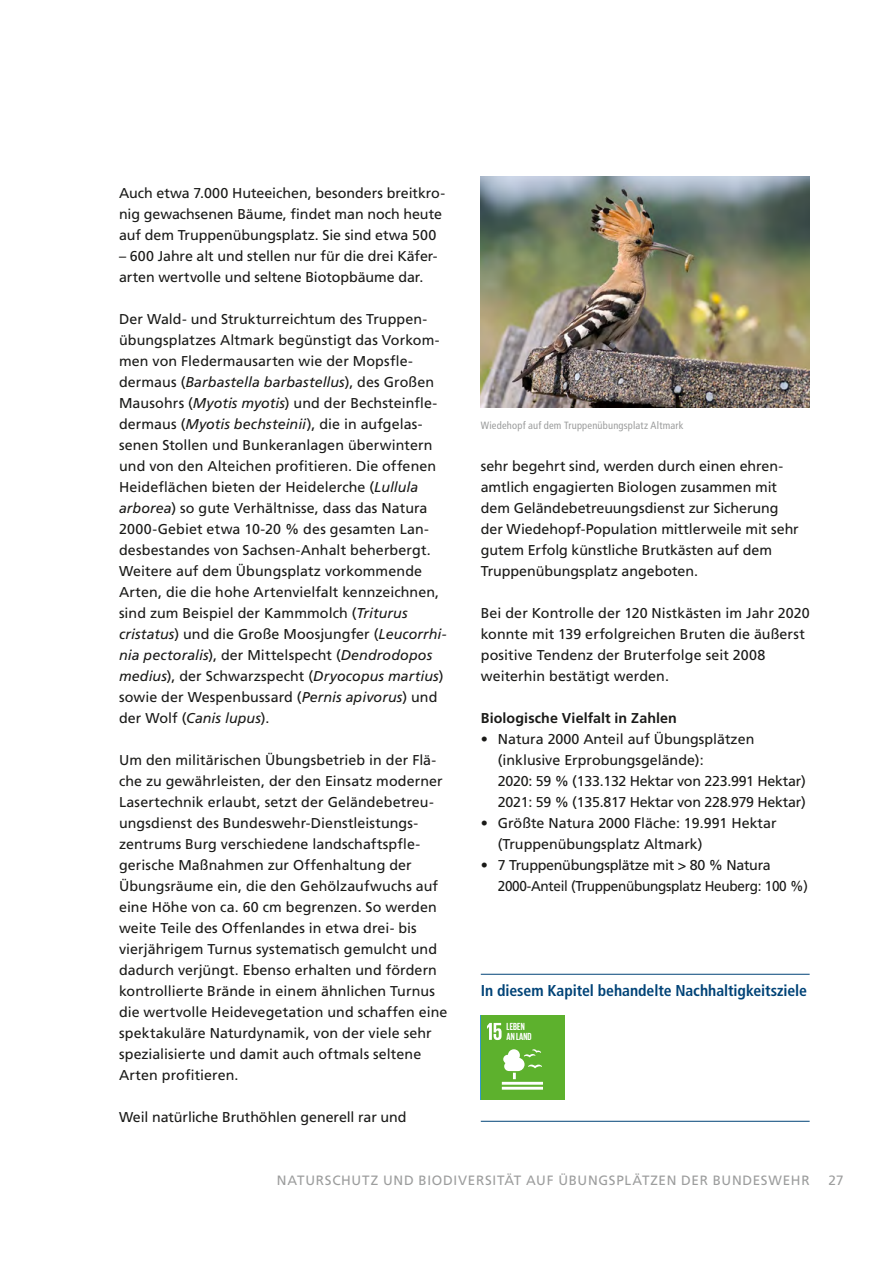
<style>
.page{position:relative;width:893px;height:1263px;background:#fff}
.page>*{position:absolute;margin:0;border:0;box-sizing:border-box;transform-origin:0 0}
.SDGs_Headline{font:700 condensed 15.75px "Frutiger LT Std";letter-spacing:-.005em;color:#004377}
.Grundtext_Inhalt{font:14.25px/21px "Frutiger LT Std";color:#1a1a18}
.Grundtext_Inhalt-2{font:14.25px/21px "Frutiger LT Std";letter-spacing:-.02em;color:#1a1a18}
.Grundtext_Inhalt-3{font:700 14.25px "Frutiger LT Std";letter-spacing:.01em;color:#1a1a18}
.t1{font:13.5px "Frutiger LT Std";letter-spacing:.05em;color:#9c9d9d}
.Bildunterschrift___T{font:condensed 10.5px "Frutiger LT Std";letter-spacing:.02em;color:#9c9d9d}
.t2{font:700 10.5px/9.9px "Giorgio Sans";letter-spacing:.01em;color:#fff}
.s1{font-style:italic}
</style>
<div class="page">
<img style="left:481px;top:177px;width:329px;height:231px">
<hr style="left:481px;top:974px;width:329px;height:1px;background:#004377">
<hr style="left:481px;top:1121px;width:329px;height:1px;background:#004377">
<div style="left:481px;top:1016px;width:84px;height:84px;background:#5db12d"></div>
<svg style="left:487px;top:1023px;width:15px;height:17px"></svg>
<hr style="left:502px;top:1082px;width:41px;height:3px;background:#fff">
<hr style="left:502px;top:1087px;width:41px;height:3px;background:#fff">
<svg style="left:503px;top:1049px;width:39px;height:30px"></svg>
<p class="Grundtext_Inhalt" style="left:119px;top:182px;width:328px">Auch etwa 7.000 Huteeichen, besonders breitkro&shy;nig gewachsenen Bäume, findet man noch heute auf dem Truppenübungsplatz. Sie sind etwa 500</p>
<p class="Grundtext_Inhalt" style="left:119px;top:245px;width:320px">– 600 Jahre alt und stellen nur für die drei Käfer&shy;arten wertvolle und seltene Biotopbäume dar.</p>
<p class="Grundtext_Inhalt" style="left:119px;top:308px;width:329px">Der Wald- und Strukturreichtum des Truppen&shy;übungsplatzes Altmark begünstigt das Vorkom&shy;men von Fledermausarten wie der Mopsfle&shy;dermaus (<span class="s1">Barbastella barbastellus</span>), des Großen Mausohrs (<span class="s1">Myotis myotis</span>) und der Bechsteinfle&shy;dermaus (<span class="s1">Myotis bechsteinii</span>), die in aufgelas&shy;senen Stollen und Bunkeranlagen überwintern und von den Alteichen profitieren. Die offenen Heideflächen bieten der Heidelerche (<span class="s1">Lullula arborea</span>) so gute Verhältnisse, dass das Natura 2000-Gebiet etwa 10-20 % des gesamten Lan&shy;desbestandes von Sachsen-Anhalt beherbergt.<br>Weitere auf dem Übungsplatz vorkommende Arten, die die hohe Artenvielfalt kennzeichnen, sind zum Beispiel der Kammmolch (<span class="s1">Triturus cristatus</span>) und die Große Moosjungfer (<span class="s1">Leucorrhi&shy;nia pectoralis</span>), der Mittelspecht (<span class="s1">Dendrodopos medius</span>), der Schwarzspecht (<span class="s1">Dryocopus martius</span>) sowie der Wespenbussard (<span class="s1">Pernis apivorus</span>) und der Wolf (<span class="s1">Canis lupus</span>).</p>
<p class="Grundtext_Inhalt" style="left:119px;top:749px;width:330px">Um den militärischen Übungsbetrieb in der Flä&shy;che zu gewährleisten, der den Einsatz moderner Lasertechnik erlaubt, setzt der Geländebetreu&shy;ungsdienst des Bundeswehr-Dienstleistungs&shy;zentrums Burg verschiedene landschaftspfle&shy;gerische Maßnahmen zur Offenhaltung der Übungsräume ein, die den Gehölzaufwuchs auf eine Höhe von ca. 60 cm begrenzen. So werden weite Teile des Offenlandes in etwa drei- bis vierjährigem Turnus systematisch gemulcht und dadurch verjüngt. Ebenso erhalten und fördern kontrollierte Brände in einem ähnlichen Turnus die wertvolle Heidevegetation und schaffen eine spektakuläre Naturdynamik, von der viele sehr spezialisierte und damit auch oftmals seltene Arten profitieren.</p>
<p class="Grundtext_Inhalt" style="left:119px;top:1106px;width:289px">Weil natürliche Bruthöhlen generell rar und</p>
<p class="Bildunterschrift___T" style="left:481px;top:419px;width:204px">Wiedehopf auf dem Truppenübungsplatz Altmark</p>
<p class="Grundtext_Inhalt" style="left:481px;top:455px;width:320px">sehr begehrt sind, werden durch einen ehren&shy;amtlich engagierten Biologen zusammen mit dem Geländebetreuungsdienst zur Sicherung der Wiedehopf-Population mittlerweile mit sehr gutem Erfolg künstliche Brutkästen auf dem Truppenübungsplatz angeboten.</p>
<p class="Grundtext_Inhalt" style="left:481px;top:602px;width:330px">Bei der Kontrolle der 120 Nistkästen im Jahr 2020 konnte mit 139 erfolgreichen Bruten die äußerst positive Tendenz der Bruterfolge seit 2008 weiterhin bestätigt werden.</p>
<p class="Grundtext_Inhalt-3" style="left:481px;top:709px;width:198px">Biologische Vielfalt in Zahlen</p>
<p class="Grundtext_Inhalt" style="left:498px;top:728px;width:309px;text-indent:-17px">• Natura 2000 Anteil auf Übungsplätzen (inklusive Erprobungsgelände):<br>2020: 59 % (133.132 Hektar von 223.991 Hektar)<br>2021: 59 % (135.817 Hektar von 228.979 Hektar)</p>
<p class="Grundtext_Inhalt" style="left:498px;top:812px;width:280px;text-indent:-17px">• Größte Natura 2000 Fläche: 19.991 Hektar (Truppenübungsplatz Altmark)</p>
<p class="Grundtext_Inhalt-2" style="left:498px;top:854px;width:312px;text-indent:-17px">• 7 Truppenübungsplätze mit &gt; 80 % Natura<br>2000-Anteil (Truppenübungsplatz Heuberg: 100 %)</p>
<p class="SDGs_Headline" style="left:481px;top:981px;width:328px">In diesem Kapitel behandelte Nachhaltigkeitsziele</p>
<p class="t2" style="left:507px;top:1021px;width:27px">LEBEN<br>AN LAND</p>
<p class="t1" style="left:277px;top:1172px;width:534px">NATURSCHUTZ UND BIODIVERSITÄT AUF ÜBUNGSPLÄTZEN DER BUNDESWEHR</p>
<p class="t1" style="left:829px;top:1172px;width:17px">27</p>
</div>
